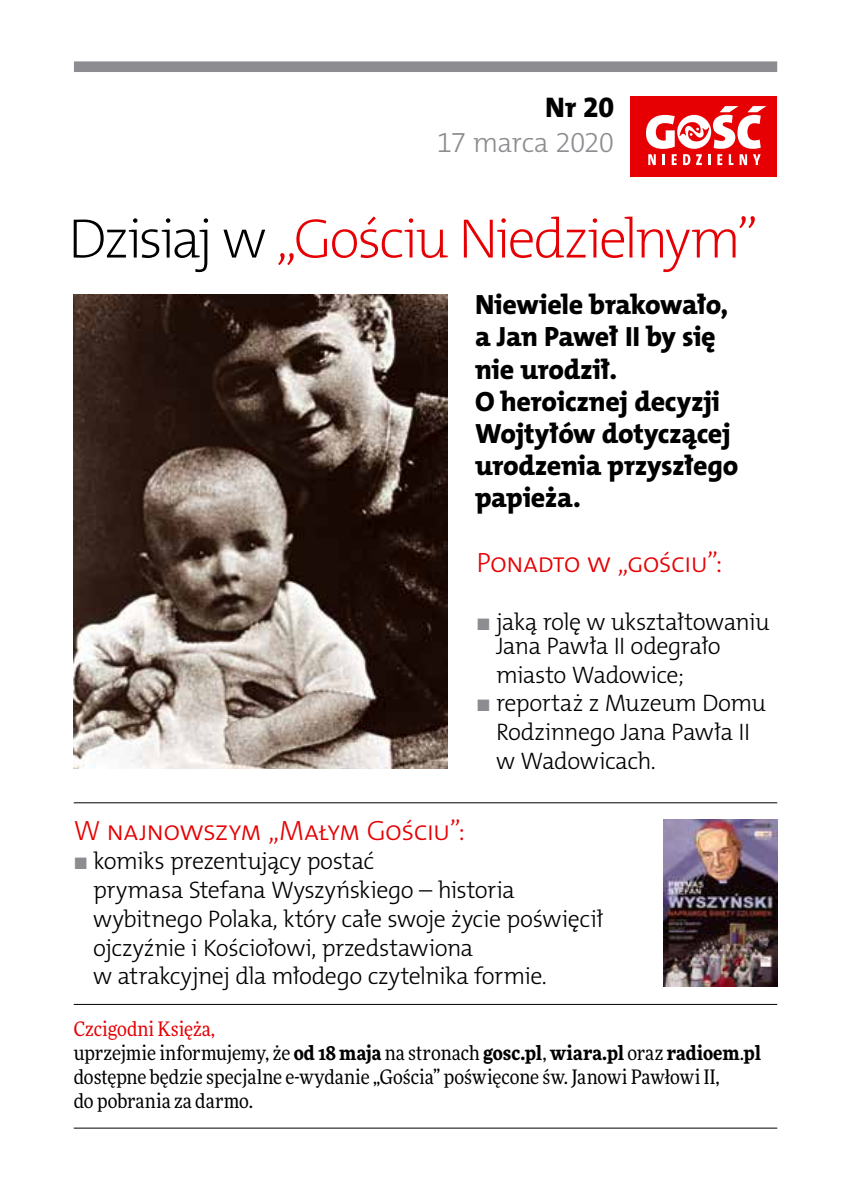
<style>
.page{position:relative;width:851px;height:1191px;background:#fff}
.page>*{position:absolute;margin:0;border:0;box-sizing:border-box;transform-origin:0 0}
.t1{font:56px "The Mix HP2 Ex Lig";letter-spacing:-.05em;color:#e60003}
.t2{font:28.6px "The Mix HP8 Ex Bld";color:#000}
.t3{font:28px/32px "The Mix HP8 Ex Bld";letter-spacing:-.01em;color:#000}
.t4{font:28px "The Mix HP3 Lig";letter-spacing:-.03em;color:#e60003}
.t5{font:28px "The Mix HP3 Lig";letter-spacing:-.035em;color:#8d8c90}
.t6{font:24px/28.8px "The Mix HP3 Lig";letter-spacing:-.025em;color:#000}
.t7{font:20px/24px "Freeday Narrow News";color:#000}
.s1{color:#000}
.s2{font-family:"Freeday Narrow News";font-size:20px;color:#8d8c90}
.s3{color:#e60003}
.s4{font-family:"Freeday Narrow";font-weight:900}
</style>
<div class="page">
<hr style="left:74px;top:1004px;width:703px;height:1px;background:#000">
<hr style="left:74px;top:802px;width:703px;height:1px;background:#000">
<hr style="left:74px;top:1127px;width:703px;height:1px;background:#000">
<div style="left:74px;top:61px;width:703px;height:11px;background:#8d8c90"></div>
<div style="left:630px;top:96px;width:147px;height:81px;background:#e60003"></div>
<svg style="left:646px;top:106px;width:120px;height:59px"></svg>
<img style="left:74px;top:295px;width:373px;height:473px">
<img style="left:663px;top:819px;width:114px;height:168px">
<p class="t2" style="left:545px;top:89px;width:70px">Nr 20</p>
<p class="t5" style="left:437px;top:125px;width:179px">17 marca 2020</p>
<h1 class="t1" style="left:68px;top:203px;width:691px"><span class="s1">Dzisiaj w</span> „Gościu Niedzielnym”</h1>
<p class="t3" style="left:475px;top:289px;width:265px">Niewiele brakowało, a Jan Paweł II by się nie urodził.<br>O heroicznej decyzji<br>Wojtyłów dotyczącej urodzenia przyszłego papieża.</p>
<p class="t4" style="left:476px;top:544px;width:247px">Ponadto w „gościu”:</p>
<p class="t6" style="left:496px;top:610px;width:275px;line-height:24px;text-indent:-19px"><span class="s2">•</span> jaką rolę w ukształtowaniu<br>Jana Pawła II odegrało</p>
<p class="t6" style="left:496px;top:660px;width:189px">miasto Wadowice;</p>
<p class="t6" style="left:496px;top:689px;width:271px;text-indent:-19px"><span class="s2">•</span> reportaż z Muzeum Domu<br>Rodzinnego Jana Pawła II w Wadowicach.</p>
<p class="t4" style="left:74px;top:813px;width:393px">W najnowszym „Małym Gościu”:</p>
<p class="t6" style="left:93px;top:846px;width:512px;text-indent:-19px"><span class="s2">•</span> komiks prezentujący postać<br>prymasa Stefana Wyszyńskiego – historia wybitnego Polaka, który całe swoje życie poświęcił ojczyźnie i Kościołowi, przedstawiona<br>w atrakcyjnej dla młodego czytelnika formie.</p>
<p class="t7" style="left:74px;top:1016px;width:688px"><span class="s3">Czcigodni Księża,<br></span>uprzejmie informujemy, że <span class="s4">od 18 maja</span> na stronach <span class="s4">gosc.pl</span>, <span class="s4">wiara.pl</span> oraz <span class="s4">radioem</span>.<span class="s4">pl </span>dostępne będzie specjalne e-wydanie „Gościa” poświęcone św. Janowi Pawłowi II,<br>do pobrania za darmo.</p>
</div>
